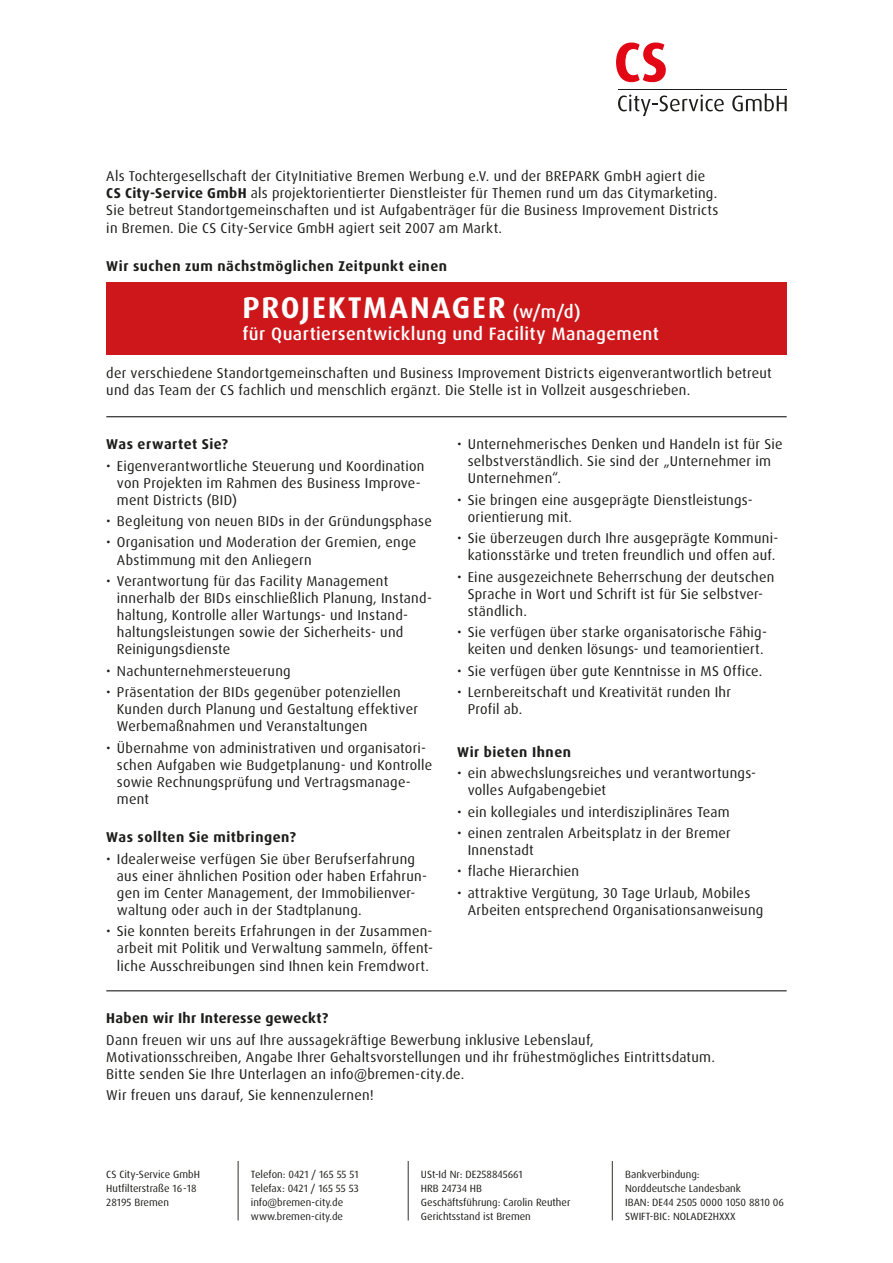
<style>
.page{position:relative;width:893px;height:1263px;background:#fff}
.page>*{position:absolute;margin:0;border:0;box-sizing:border-box;transform-origin:0 0}
.t1{font:700 30px "Dax Pro";letter-spacing:.065em;color:#fff}
.t2{font:500 18px "Dax Pro";letter-spacing:.025em;color:#fff}
.t3{font:14.25px/17.1px "Dax Pro";letter-spacing:.02em;color:#1d1d1b}
.t4{font:700 14.25px "Dax Pro";letter-spacing:.035em;color:#1d1d1b}
.t5{font:10.5px/14.2px "Dax Pro";color:#1d1d1b}
.s1{font-weight:700}
.s2{font-weight:500;font-size:18px}
</style>
<div class="page">
<div style="left:106px;top:283px;width:681px;height:72px;background:#cd171a"></div>
<hr style="left:238px;top:1161px;width:1px;height:59px;background:#4b4844">
<hr style="left:408px;top:1161px;width:1px;height:59px;background:#4b4844">
<hr style="left:612px;top:1161px;width:1px;height:59px;background:#4b4844">
<svg style="left:616px;top:43px;width:50px;height:39px"></svg>
<svg style="left:618px;top:95px;width:106px;height:21px"></svg>
<svg style="left:732px;top:94px;width:55px;height:17px"></svg>
<hr style="left:618px;top:89px;width:168px;height:1px;background:#1d1d1b">
<hr style="left:106px;top:416px;width:681px;height:1px;background:#1d1d1b">
<hr style="left:106px;top:990px;width:681px;height:1px;background:#1d1d1b">
<p class="t3" style="left:106px;top:168px;width:614px">Als Tochtergesellschaft der CityInitiative Bremen Werbung e.V. und der BREPARK GmbH agiert die <span class="s1">CS City-Service GmbH</span> als projektorientierter Dienstleister für Themen rund um das Citymarketing.<br>Sie betreut Standortgemeinschaften und ist Aufgabenträger für die Business Improvement Districts in Bremen. Die CS City-Service GmbH agiert seit 2007 am Markt.</p>
<p class="t4" style="left:106px;top:257px;width:342px">Wir suchen zum nächstmöglichen Zeitpunkt einen</p>
<h1 class="t1" style="left:243px;top:288px;width:340px">PROJEKTMANAGER <span class="s2">(w/m/d)</span></h1>
<p class="t2" style="left:242px;top:322px;width:418px">für Quartiersentwicklung und Facility Management</p>
<p class="t3" style="left:106px;top:364px;width:667px">der verschiedene Standortgemeinschaften und Business Improvement Districts eigenverantwortlich betreut und das Team der CS fachlich und menschlich ergänzt. Die Stelle ist in Vollzeit ausgeschrieben.</p>
<p class="t4" style="left:106px;top:435px;width:123px">Was erwartet Sie?</p>
<p class="t3" style="left:117px;top:457px;width:309px;text-indent:-11px">• Eigenverantwortliche Steuerung und Koordination von Projekten im Rahmen des Business Improve&shy;ment Districts (BID)</p>
<p class="t3" style="left:106px;top:513px;width:327px">• Begleitung von neuen BIDs in der Gründungsphase</p>
<p class="t3" style="left:117px;top:534px;width:301px;text-indent:-11px">• Organisation und Moderation der Gremien, enge<br>Abstimmung mit den Anliegern</p>
<p class="t3" style="left:117px;top:572px;width:316px;text-indent:-11px">• Verantwortung für das Facility Management innerhalb der BIDs einschließlich Planung, Instand&shy;haltung, Kontrolle aller Wartungs- und Instand&shy;haltungsleistungen sowie der Sicherheits- und Reinigungsdienste</p>
<p class="t3" style="left:106px;top:662px;width:186px">• Nachunternehmersteuerung</p>
<p class="t3" style="left:117px;top:683px;width:302px;text-indent:-11px">• Präsentation der BIDs gegenüber potenziellen<br>Kunden durch Planung und Gestaltung effektiver<br>Werbemaßnahmen und Veranstaltungen</p>
<p class="t3" style="left:117px;top:739px;width:317px;text-indent:-11px">• Übernahme von administrativen und organisatori&shy;schen Aufgaben wie Budgetplanung- und Kontrolle sowie Rechnungsprüfung und Vertragsmanage&shy;ment</p>
<p class="t4" style="left:106px;top:828px;width:191px">Was sollten Sie mitbringen?</p>
<p class="t3" style="left:117px;top:850px;width:312px;text-indent:-11px">• Idealerweise verfügen Sie über Berufserfahrung aus einer ähnlichen Position oder haben Erfahrun&shy;gen im Center Management, der Immobilienver&shy;waltung oder auch in der Stadtplanung.</p>
<p class="t3" style="left:117px;top:923px;width:318px;text-align:justify;text-indent:-11px">• Sie konnten bereits Erfahrungen in der Zusammen&shy;arbeit mit Politik und Verwaltung sammeln, öffent&shy;liche Ausschreibungen sind Ihnen kein Fremdwort.</p>
<p class="t3" style="left:468px;top:436px;width:316px;text-indent:-11px">• Unternehmerisches Denken und Handeln ist für Sie selbstverständlich. Sie sind der „Unternehmer im<br>Unternehmen“.</p>
<p class="t3" style="left:468px;top:491px;width:285px;text-indent:-11px">• Sie bringen eine ausgeprägte Dienstleistungs&shy;orientierung mit.</p>
<p class="t3" style="left:457px;top:530px;width:323px;text-align:center">• Sie überzeugen durch Ihre ausgeprägte Kommuni&shy;kationsstärke und treten freundlich und offen auf.</p>
<p class="t3" style="left:468px;top:568px;width:308px;text-indent:-11px">• Eine ausgezeichnete Beherrschung der deutschen<br>Sprache in Wort und Schrift ist für Sie selbstver&shy;ständlich.</p>
<p class="t3" style="left:457px;top:624px;width:310px;text-align:right">• Sie verfügen über starke organisatorische Fähig&shy;keiten und denken lösungs- und teamorientiert.</p>
<p class="t3" style="left:457px;top:662px;width:307px">• Sie verfügen über gute Kenntnisse in MS Office.</p>
<p class="t3" style="left:468px;top:683px;width:265px;text-indent:-11px">• Lernbereitschaft und Kreativität runden Ihr<br>Profil ab.</p>
<p class="t4" style="left:457px;top:743px;width:115px">Wir bieten Ihnen</p>
<p class="t3" style="left:468px;top:765px;width:288px;text-indent:-11px">• ein abwechslungsreiches und verantwortungs&shy;volles Aufgabengebiet</p>
<p class="t3" style="left:457px;top:803px;width:274px">• ein kollegiales und interdisziplinäres Team</p>
<p class="t3" style="left:468px;top:824px;width:265px;text-indent:-11px">• einen zentralen Arbeitsplatz in der Bremer<br>Innenstadt</p>
<p class="t3" style="left:457px;top:863px;width:124px">• flache Hierarchien</p>
<p class="t3" style="left:468px;top:884px;width:297px;text-indent:-11px">• attraktive Vergütung, 30 Tage Urlaub, Mobiles<br>Arbeiten entsprechend Organisationsanweisung</p>
<p class="t4" style="left:106px;top:1009px;width:223px">Haben wir Ihr Interesse geweckt?</p>
<p class="t3" style="left:106px;top:1031px;width:610px">Dann freuen wir uns auf Ihre aussagekräftige Bewerbung inklusive Lebenslauf,<br>Motivationsschreiben, Angabe Ihrer Gehaltsvorstellungen und ihr frühestmögliches Eintrittsdatum.<br>Bitte senden Sie Ihre Unterlagen an info@bremen-city.de.</p>
<p class="t3" style="left:106px;top:1087px;width:269px">Wir freuen uns darauf, Sie kennenzulernen!</p>
<p class="t5" style="left:106px;top:1167px;width:95px">CS City-Service GmbH<br>Hutfilterstraße 16-18<br>28195 Bremen</p>
<p class="t5" style="left:251px;top:1167px;width:109px">Telefon: 0421 / 165 55 51<br>Telefax: 0421 / 165 55 53 info@bremen-city.de www.bremen-city.de</p>
<p class="t5" style="left:421px;top:1167px;width:151px">USt-Id Nr: DE258845661<br>HRB 24734 HB<br>Geschäftsführung: Carolin Reuther<br>Gerichtsstand ist Bremen</p>
<p class="t5" style="left:625px;top:1167px;width:160px">Bankverbindung:<br>Norddeutsche Landesbank<br>IBAN: DE44 2505 0000 1050 8810 06<br>SWIFT-BIC: NOLADE2HXXX</p>
</div>
